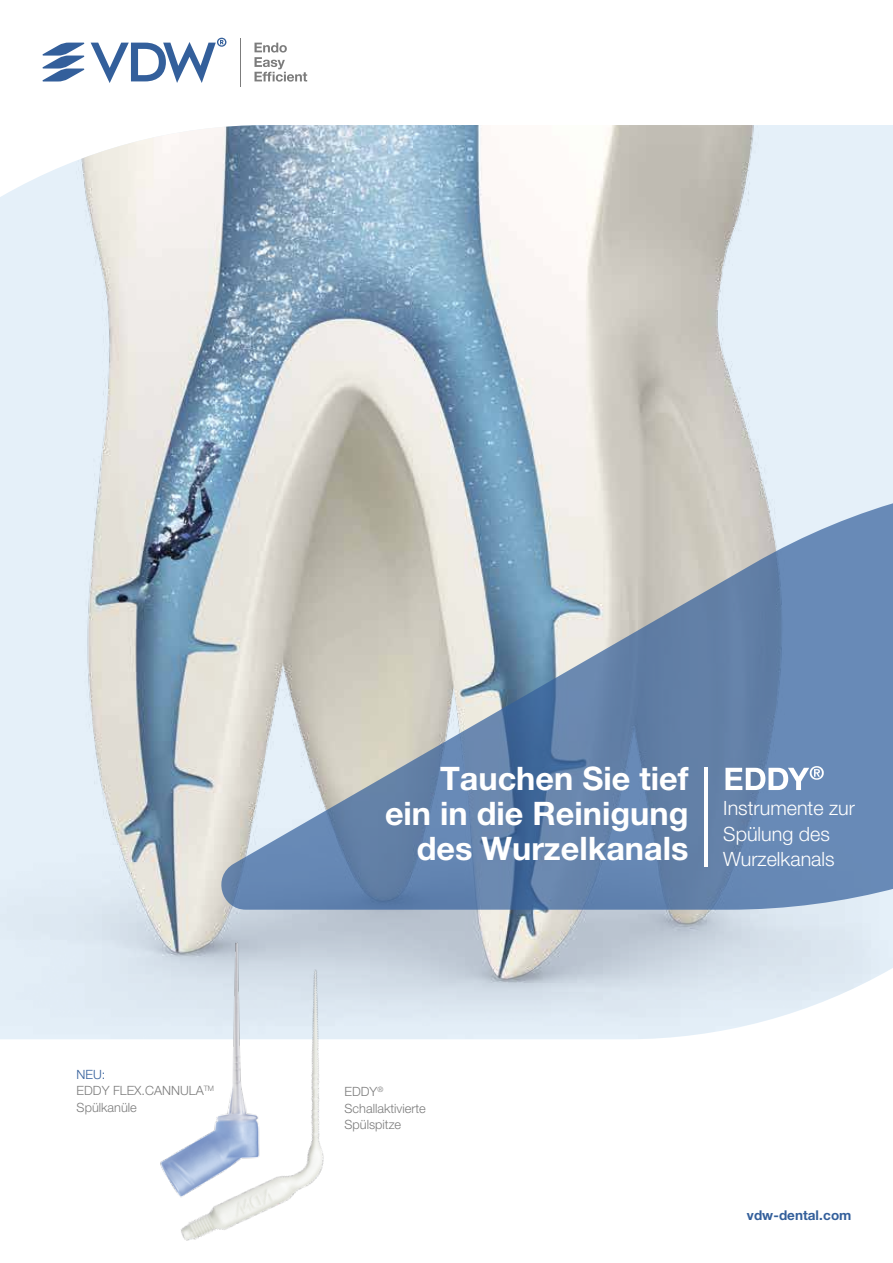
<style>
.page{position:relative;width:893px;height:1263px;background:#fff}
.page>*{position:absolute;margin:0;border:0;box-sizing:border-box;transform-origin:0 0}
.t1{font:700 32.4px/34.8px "Helvetica Neue LT Pro";color:#fff;text-align:right}
.t2{font:300 19.65px/25.3px "Helvetica Neue LT Pro";color:#fff}
.t3{font:700 13.5px "Helvetica Neue LT Std";color:#335f9b}
.t4{font:300 12.75px/16.5px "Helvetica Neue LT Pro";color:#7c7c7c}
.s1{color:#335f9b}
</style>
<div class="page">
<img style="left:0;top:125px;width:893px;height:914px">
<svg style="left:220px;top:475px;width:673px;height:435px;background:#93a5ba"></svg>
<svg style="left:725px;top:766px;width:99px;height:24px"></svg>
<hr style="left:704px;top:767px;width:3px;height:100px;background:#fff">
<img style="left:181px;top:946px;width:237px;height:295px">
<img style="left:155px;top:916px;width:127px;height:291px">
<svg style="left:254px;top:43px;width:53px;height:39px"></svg>
<hr style="left:240px;top:38px;width:1px;height:48px;background:#7c7c7c">
<svg style="left:42px;top:43px;width:43px;height:38px"></svg>
<svg style="left:91px;top:38px;width:135px;height:45px"></svg>
<p class="t4" style="left:77px;top:1065px;width:139px"><span class="s1">NEU:<br></span>EDDY FLEX.CANNULA<sup>TM<br></sup>Spülkanüle</p>
<h1 class="t1" style="left:385px;top:761px;width:305px">Tauchen Sie tief<br>ein in die Reinigung des Wurzelkanals</h1>
<h2 class="t2" style="left:723px;top:795px;width:133px">Instrumente zur<br>Spülung des<br>Wurzelkanals</h2>
<p class="t4" style="left:345px;top:1083px;width:83px">EDDY<sup>®<br></sup>Schallaktivierte<br>Spülspitze</p>
<p class="t3" style="left:747px;top:1207px;width:106px">vdw-dental.com</p>
</div>
